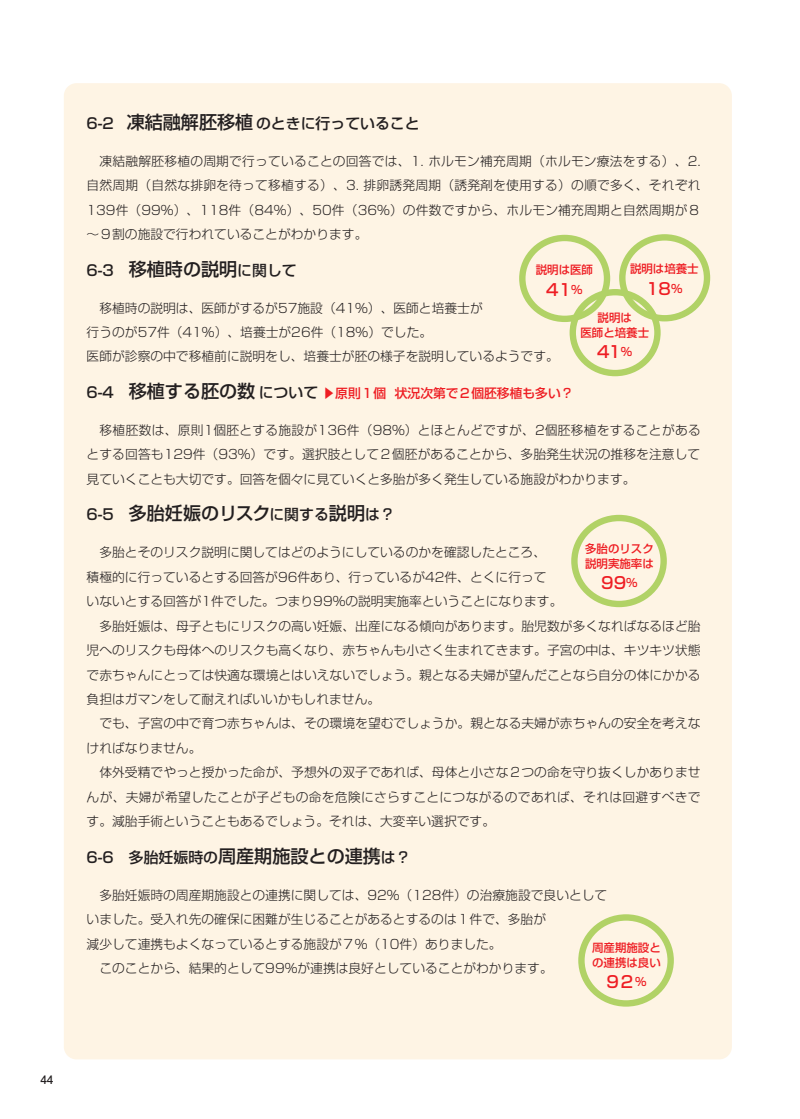
<style>
.page{position:relative;width:800px;height:1119px;background:#fff}
.page>*{position:absolute;margin:0;border:0;box-sizing:border-box;transform-origin:0 0}
.t1{font:500 16.35px "Shin Go Pro";color:#ee1d23}
.t2{font:500 14.85px "Shin Go Pro";color:#231f20}
.t3{font:300 12.75px/24.5px "Shin Go Pro";color:#231f20;text-align:justify}
.t4{font:300 12.75px "Shin Go Pro";letter-spacing:.025em;color:#231f20}
.t5{font:500 12.75px "Shin Go Pro";color:#ee1d23}
.t6{font:700 11.7px "Futo Go B101 Pro";color:#231f20}
.t7{font:500 11.4px/15px "Shin Go Pro";color:#ee1d23}
.s1{font-size:18px}
.s2{font-size:14.85px;color:#231f20}
.s3{font-size:18px;color:#231f20}
.s4{font-size:11.4px}
</style>
<div class="page">
<div style="left:64px;top:83px;width:667px;height:976px;background:#fef4e4;border-radius:13px"></div>
<svg style="left:519px;top:234px;width:191px;height:142px"></svg>
<svg style="left:571px;top:514px;width:95px;height:93px"></svg>
<svg style="left:578px;top:914px;width:95px;height:92px"></svg>
<p class="t2" style="left:87px;top:111px;width:334px">6-2 <span class="s1">凍結融解胚移植</span>のときに行っていること</p>
<p class="t3" style="left:87px;top:147px;width:615px;text-indent:13px">凍結融解胚移植の周期で行っていることの回答では、1. ホルモン補充周期（ホルモン療法をする）、2.自然周期（自然な排卵を待って移植する）、3. 排卵誘発周期（誘発剤を使用する）の順で多く、それぞれ139件（99％）、118件（84％）、50件（36％）の件数ですから、ホルモン補充周期と自然周期が８〜９割の施設で行われていることがわかります。</p>
<p class="t2" style="left:87px;top:258px;width:212px">6-3　<span class="s1">移植時の説明</span>に関して</p>
<p class="t3" style="left:87px;top:294px;width:473px;text-align:left;text-indent:13px">移植時の説明は、医師がするが57施設（41％）、医師と培養士が<br>行うのが57件（41％）、培養士が26件（18％）でした。<br>医師が診察の中で移植前に説明をし、培養士が胚の様子を説明しているようです。</p>
<p class="t5" style="left:87px;top:383px;width:488px"><span class="s2">6-4　</span><span class="s3">移植する胚の数</span><span class="s2">について</span> ▶原則１個 状況次第で２個胚移植も多い？</p>
<p class="t3" style="left:87px;top:416px;width:615px;text-indent:13px">移植胚数は、原則1個胚とする施設が136件（98％）とほとんどですが、2個胚移植をすることがあるとする回答も129件（93％）です。選択肢として２個胚があることから、多胎発生状況の推移を注意して見ていくことも大切です。回答を個々に見ていくと多胎が多く発生している施設がわかります。</p>
<p class="t2" style="left:87px;top:502px;width:310px">6-5　<span class="s1">多胎妊娠のリスク</span>に関する<span class="s1">説明</span>は？</p>
<p class="t3" style="left:99px;top:538px;width:448px">多胎とそのリスク説明に関してはどのようにしているのかを確認したところ、</p>
<p class="t3" style="left:87px;top:563px;width:461px">積極的に行っているとする回答が96件あり、行っているが42件、とくに行って</p>
<p class="t3" style="left:87px;top:587px;width:477px">いないとする回答が1件でした。つまり99％の説明実施率ということになります。</p>
<p class="t3" style="left:99px;top:612px;width:602px">多胎妊娠は、母子ともにリスクの高い妊娠、出産になる傾向があります。胎児数が多くなればなるほど胎</p>
<p class="t3" style="left:87px;top:636px;width:615px">児へのリスクも母体へのリスクも高くなり、赤ちゃんも小さく生まれてきます。子宮の中は、キツキツ状態</p>
<p class="t3" style="left:87px;top:660px;width:615px">で赤ちゃんにとっては快適な環境とはいえないでしょう。親となる夫婦が望んだことなら自分の体にかかる</p>
<p class="t3" style="left:87px;top:685px;width:295px">負担はガマンをして耐えればいいかもしれません。</p>
<p class="t3" style="left:99px;top:709px;width:602px">でも、子宮の中で育つ赤ちゃんは、その環境を望むでしょうか。親となる夫婦が赤ちゃんの安全を考えな</p>
<p class="t3" style="left:87px;top:734px;width:116px">ければなりません。</p>
<p class="t3" style="left:99px;top:758px;width:602px">体外受精でやっと授かった命が、予想外の双子であれば、母体と小さな２つの命を守り抜くしかありませ</p>
<p class="t4" style="left:87px;top:786px;width:615px">んが、夫婦が希望したことが子どもの命を危険にさらすことにつながるのであれば、それは回避すべきで</p>
<p class="t3" style="left:87px;top:807px;width:410px">す。減胎手術ということもあるでしょう。それは、大変辛い選択です。</p>
<p class="t2" style="left:87px;top:845px;width:325px">6-6　多胎妊娠時の<span class="s1">周産期施設との連携</span>は？</p>
<p class="t3" style="left:99px;top:880px;width:509px">多胎妊娠時の周産期施設との連携に関しては、92％（128件）の治療施設で良いとして</p>
<p class="t3" style="left:87px;top:905px;width:461px">いました。受入れ先の確保に困難が生じることがあるとするのは１件で、多胎が</p>
<p class="t3" style="left:87px;top:929px;width:416px">減少して連携もよくなっているとする施設が７％（10件）ありました。</p>
<p class="t3" style="left:99px;top:954px;width:455px">このことから、結果的として99％が連携は良好としていることがわかります。</p>
<p class="t7" style="left:630px;top:260px;width:70px">説明は培養士</p>
<p class="t1" style="left:646px;top:275px;width:38px">18<span class="s4">%</span></p>
<p class="t7" style="left:580px;top:309px;width:70px;text-align:center">説明は<br>医師と培養士</p>
<p class="t1" style="left:597px;top:338px;width:37px">41<span class="s4">%</span></p>
<p class="t7" style="left:535px;top:260px;width:59px">説明は医師</p>
<p class="t1" style="left:546px;top:276px;width:38px">41<span class="s4">%</span></p>
<p class="t7" style="left:585px;top:539px;width:70px">多胎のリスク説明実施率は</p>
<p class="t1" style="left:601px;top:569px;width:38px">99<span class="s4">%</span></p>
<p class="t7" style="left:592px;top:938px;width:70px">周産期施設との連携は良い</p>
<p class="t1" style="left:606px;top:968px;width:42px">9２<span class="s4">%</span></p>
<p class="t6" style="left:40px;top:1070px;width:15px">44</p>
</div>
